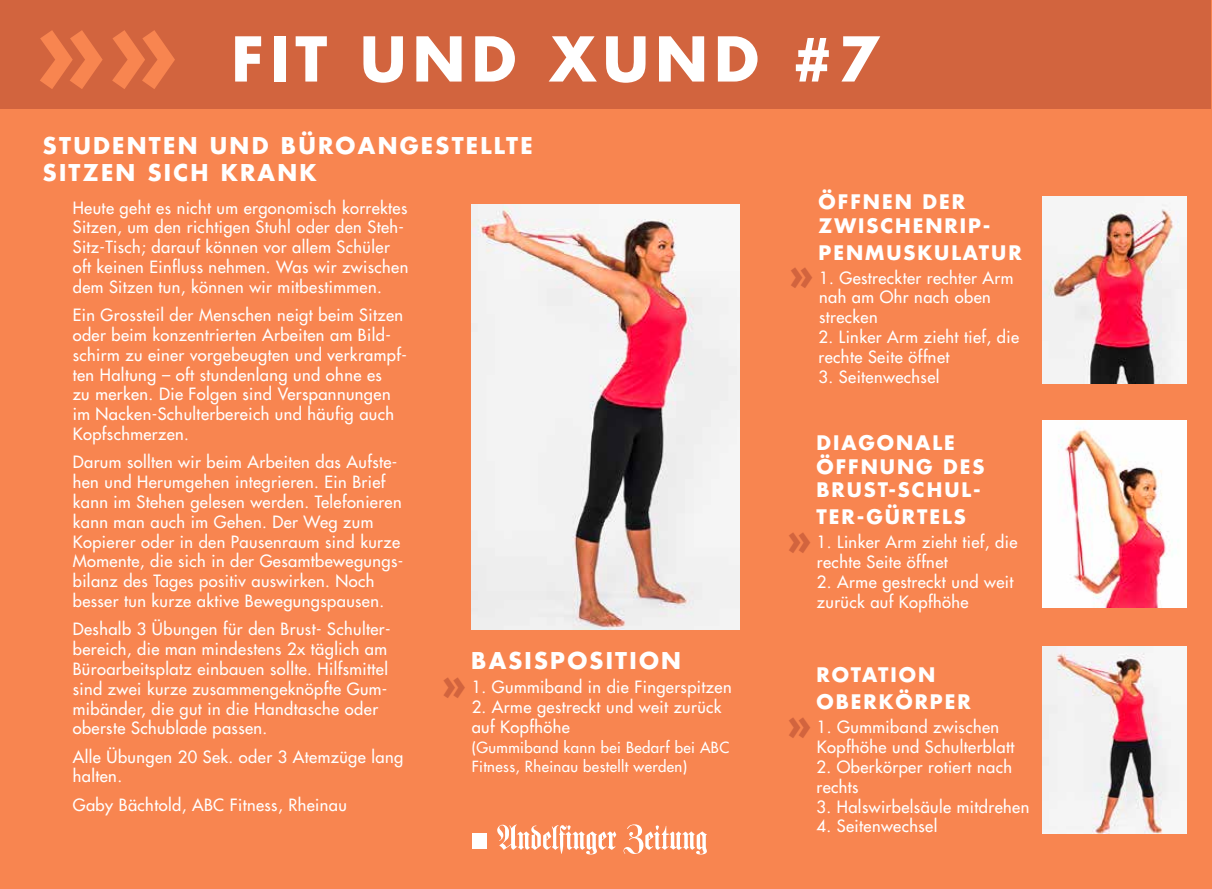
<style>
.page{position:relative;width:1212px;height:889px;background:#f88550}
.page>*{position:absolute;margin:0;border:0;box-sizing:border-box;transform-origin:0 0}
.t1{font:700 60px "Futura";letter-spacing:.1em;color:#fff}
.t2{font:800 45px "Futura";color:#d2643e}
.t3{font:700 22.5px/27px "Futura";letter-spacing:.1em;color:#fff}
.t4{font:700 19.5px/23.4px "Futura";letter-spacing:.1em;color:#fff}
.t5{font:16.5px/19.8px "Futura";letter-spacing:.025em;color:#fff}
.t6{font:15px/19.5px "Futura";letter-spacing:.025em;color:#fff}
.s1{font-size:120px;color:#f88550}
</style>
<div class="page">
<div style="left:0;top:0;width:1211px;height:109px;background:#d2643e"></div>
<div style="left:472px;top:833px;width:14px;height:15px;background:#fff"></div>
<svg style="left:497px;top:824px;width:210px;height:30px"></svg>
<img style="left:1042px;top:421px;width:145px;height:187px">
<img style="left:1042px;top:646px;width:145px;height:187px">
<img style="left:472px;top:204px;width:267px;height:425px">
<img style="left:1042px;top:196px;width:145px;height:187px">
<h1 class="t1" style="left:33px;top:19px;width:848px"><span class="s1">»»</span> FIT UND XUND #7</h1>
<h3 class="t3" style="left:43px;top:132px;width:491px">STUDENTEN UND BÜROANGESTELLTE<br>SITZEN SICH KRANK</h3>
<p class="t5" style="left:73px;top:198px;width:337px">Heute geht es nicht um ergonomisch korrektes Sitzen, um den richtigen Stuhl oder den Steh-Sitz-Tisch; darauf können vor allem Schüler oft keinen Einfluss nehmen. Was wir zwischen dem Sitzen tun, können wir mitbestimmen.</p>
<p class="t5" style="left:73px;top:305px;width:336px">Ein Grossteil der Menschen neigt beim Sitzen oder beim konzentrierten Arbeiten am Bild&shy;schirm zu einer vorgebeugten und verkrampf&shy;ten Haltung – oft stundenlang und ohne es<br>zu merken. Die Folgen sind Verspannungen im Nacken-Schulterbereich und häufig auch Kopfschmerzen.</p>
<p class="t5" style="left:73px;top:452px;width:332px">Darum sollten wir beim Arbeiten das Aufste&shy;hen und Herumgehen integrieren. Ein Brief kann im Stehen gelesen werden. Telefonieren kann man auch im Gehen. Der Weg zum Kopierer oder in den Pausenraum sind kurze Momente, die sich in der Gesamtbewegungs&shy;bilanz des Tages positiv auswirken. Noch besser tun kurze aktive Bewegungspausen.</p>
<p class="t5" style="left:73px;top:619px;width:319px">Deshalb 3 Übungen für den Brust- Schulter&shy;bereich, die man mindestens 2x täglich am Büroarbeitsplatz einbauen sollte. Hilfsmittel sind zwei kurze zusammengeknöpfte Gum&shy;mibänder, die gut in die Handtasche oder oberste Schublade passen.</p>
<p class="t5" style="left:73px;top:746px;width:332px">Alle Übungen 20 Sek. oder 3 Atemzüge lang halten.</p>
<p class="t5" style="left:73px;top:795px;width:276px">Gaby Bächtold, ABC Fitness, Rheinau</p>
<h3 class="t3" style="left:471px;top:647px;width:211px">BASISPOSITION</h3>
<h2 class="t2" style="left:441px;top:655px;width:27px">»</h2>
<p class="t5" style="left:472px;top:677px;width:261px">1. Gummiband in die Fingerspitzen</p>
<p class="t5" style="left:472px;top:697px;width:251px">2. Arme gestreckt und weit zurück auf Kopfhöhe</p>
<p class="t6" style="left:472px;top:737px;width:259px">(Gummiband kann bei Bedarf bei ABC<br>Fitness, Rheinau bestellt werden)</p>
<p class="t4" style="left:819px;top:190px;width:173px">ÖFFNEN DER<br>ZWISCHENRIP-</p>
<p class="t4" style="left:819px;top:240px;width:205px">PENMUSKULATUR</p>
<h2 class="t2" style="left:789px;top:245px;width:27px">»</h2>
<p class="t5" style="left:819px;top:268px;width:196px">1. Gestreckter rechter Arm nah am Ohr nach oben strecken</p>
<p class="t5" style="left:819px;top:327px;width:202px">2. Linker Arm zieht tief, die rechte Seite öffnet</p>
<p class="t5" style="left:819px;top:367px;width:122px">3. Seitenwechsel</p>
<p class="t4" style="left:816px;top:431px;width:169px">DIAGONALE<br>ÖFFNUNG DES<br>BRUST-SCHUL-</p>
<p class="t4" style="left:816px;top:505px;width:151px">TER-GÜRTELS</p>
<h2 class="t2" style="left:787px;top:510px;width:27px">»</h2>
<p class="t5" style="left:817px;top:532px;width:202px">1. Linker Arm zieht tief, die rechte Seite öffnet</p>
<p class="t5" style="left:817px;top:572px;width:198px">2. Arme gestreckt und weit zurück auf Kopfhöhe</p>
<p class="t4" style="left:816px;top:661px;width:156px;line-height:27px">ROTATION<br>OBERKÖRPER</p>
<h2 class="t2" style="left:787px;top:694px;width:27px">»</h2>
<p class="t5" style="left:817px;top:717px;width:199px">1. Gummiband zwischen<br>Kopfhöhe und Schulterblatt</p>
<p class="t5" style="left:816px;top:757px;width:197px">2. Oberkörper rotiert nach rechts</p>
<p class="t5" style="left:816px;top:796px;width:214px">3. Halswirbelsäule mitdrehen</p>
<p class="t5" style="left:816px;top:816px;width:122px">4. Seitenwechsel</p>
</div>
